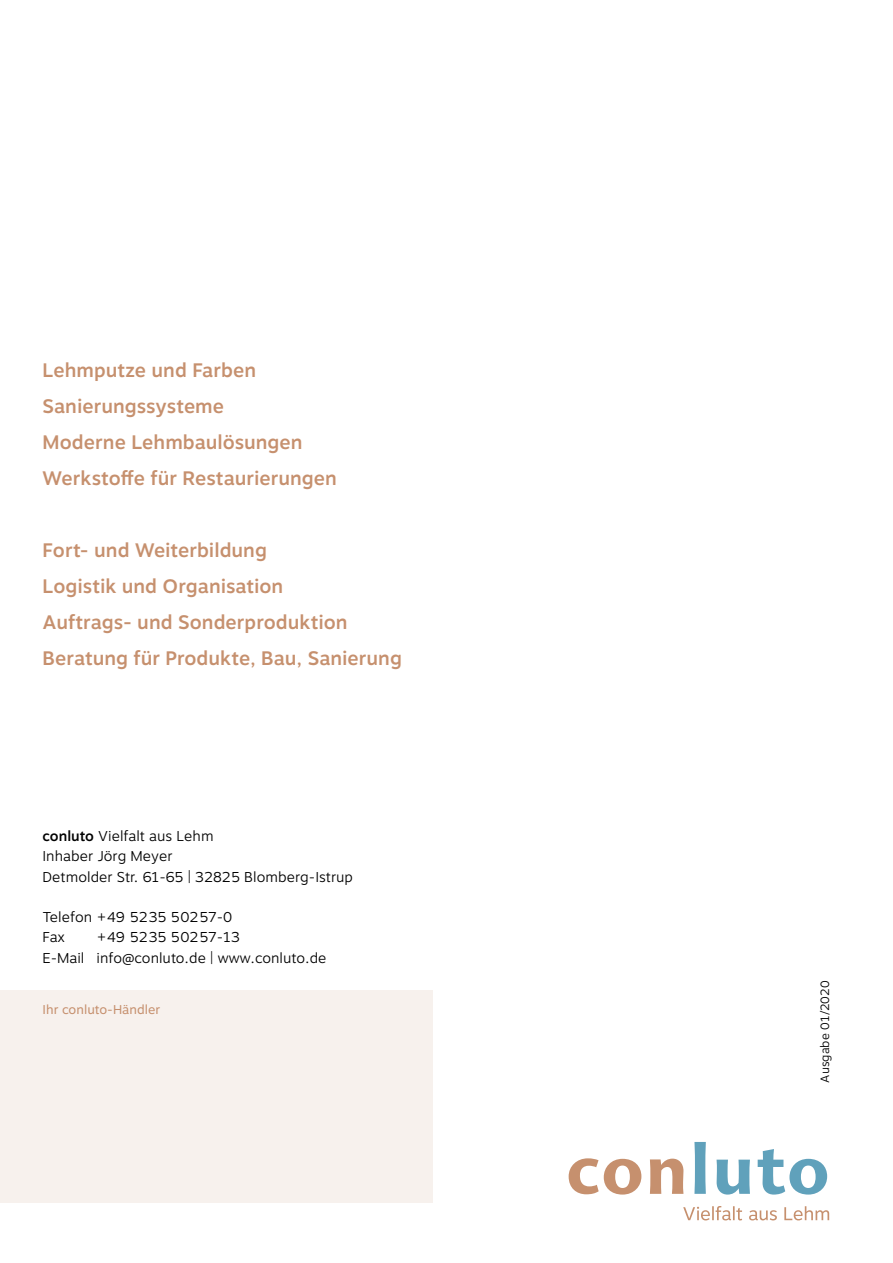
<style>
.page{position:relative;width:893px;height:1263px;background:#fff}
.page>*{position:absolute;margin:0;border:0;box-sizing:border-box;transform-origin:0 0}
.t1{font:500 19.5px/36px "Motiva Sans";color:#c6906e}
.t2{font:300 14.25px/20.2px "Motiva Sans";color:#000}
.t3{font:12.75px "Motiva Sans";color:#c6906e}
.t4{font:300 12px "Motiva Sans";color:#000}
.s1{font-weight:500}
</style>
<div class="page">
<svg style="left:683px;top:1206px;width:146px;height:14px"></svg>
<svg style="left:694px;top:1142px;width:12px;height:52px"></svg>
<svg style="left:716px;top:1159px;width:34px;height:35px"></svg>
<svg style="left:758px;top:1149px;width:69px;height:45px"></svg>
<svg style="left:569px;top:1158px;width:72px;height:36px"></svg>
<svg style="left:650px;top:1158px;width:33px;height:36px"></svg>
<div style="left:0;top:990px;width:433px;height:213px;background:#f7f1ed"></div>
<p class="t1" style="left:43px;top:353px;width:296px">Lehmputze und Farben<br>Sanierungssysteme<br>Moderne Lehmbaulösungen<br>Werkstoffe für Restaurierungen</p>
<p class="t1" style="left:43px;top:533px;width:361px">Fort- und Weiterbildung<br>Logistik und Organisation<br>Auftrags- und Sonderproduktion<br>Beratung für Produkte, Bau, Sanierung</p>
<p class="t2" style="left:43px;top:826px;width:312px"><span class="s1">conluto</span> Vielfalt aus Lehm<br>Inhaber Jörg Meyer<br>Detmolder Str. 61-65 | 32825 Blomberg-Istrup</p>
<p class="t2" style="left:43px;top:907px;width:191px">Telefon +49 52 35 5 02 57-0<br>Fax</p>
<p class="t2" style="left:43px;top:927px;width:286px;text-indent:54px">+49 52 35 5 02 57-13<br>E-Mail info@conluto.de | www.conluto.de</p>
<p class="t3" style="left:43px;top:1000px;width:119px">Ihr conluto-Händler</p>
<p class="t4" style="left:816px;top:1082px;width:104px;rotate:-90deg">Ausgabe 01/2020</p>
</div>
